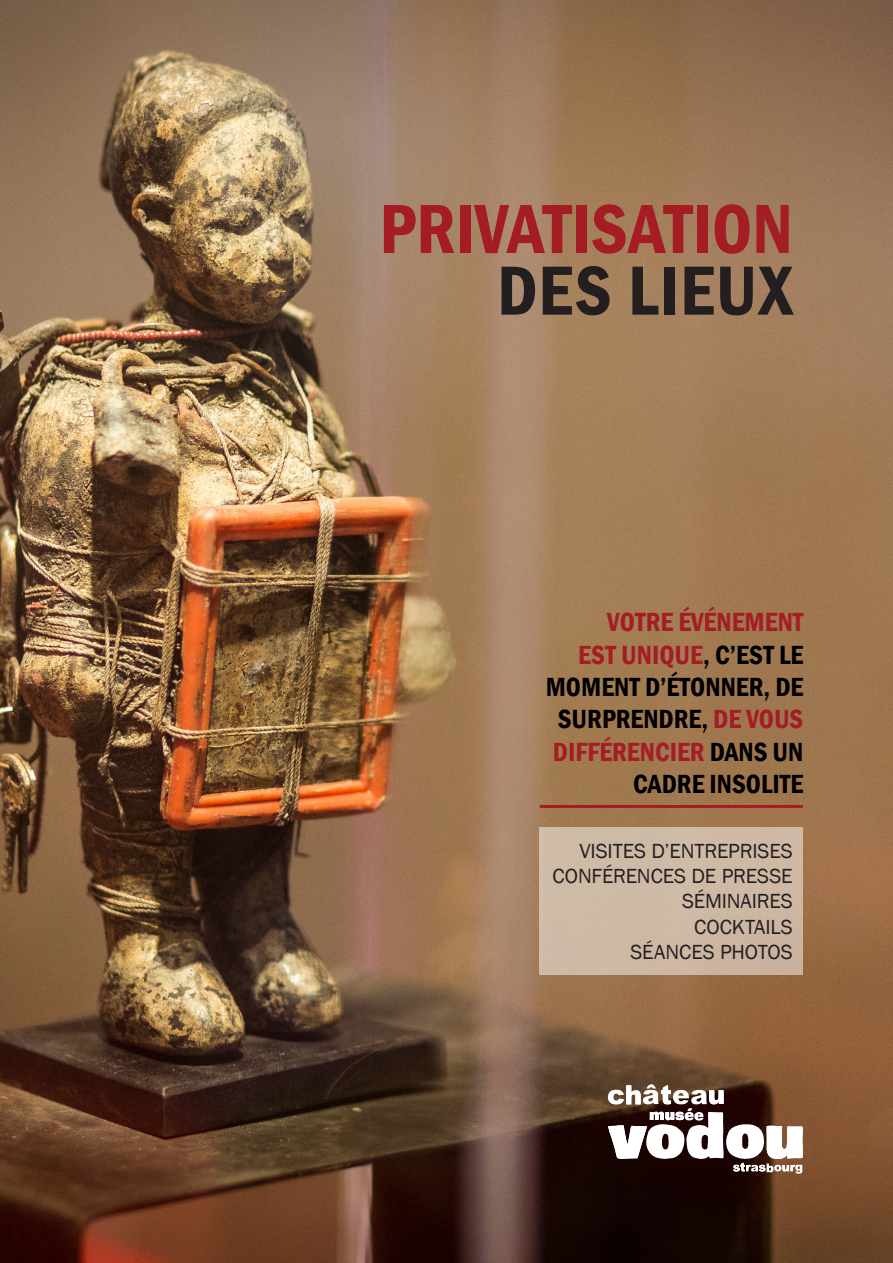
<style>
.page{position:relative;width:893px;height:1263px;background:#fff}
.page>*{position:absolute;margin:0;border:0;box-sizing:border-box;transform-origin:0 0}
.t1{font:600 condensed 72px "Franklin Gothic";color:#a51d24}
.t2{font:600 condensed 72px "Franklin Gothic";letter-spacing:.015em;color:#231f20}
.t3{font:600 condensed 27px/32.4px "Franklin Gothic";color:#000;text-align:right}
.t4{font:21px/25.2px "Franklin Gothic";letter-spacing:-.005em;color:#231f20;text-align:right}
.s1{color:#a51d24}
</style>
<div class="page">
<img style="left:0;top:0;width:893px;height:1263px">
<div style="left:540px;top:827px;width:263px;height:148px;background:#ceb9a5"></div>
<hr style="left:540px;top:805px;width:263px;height:3px;background:#a51d24">
<svg style="left:608px;top:1084px;width:195px;height:90px"></svg>
<p class="t1" style="left:379px;top:181px;width:415px">PRIVATISATION</p>
<p class="t2" style="left:497px;top:243px;width:297px">DES LIEUX</p>
<p class="t3" style="left:546px;top:606px;width:259px"><span class="s1">VOTRE ÉVÉNEMENT<br>EST UNIQUE</span>, C’EST LE<br>MOMENT D’ÉTONNER, DE<br>SURPRENDRE, <span class="s1">DE VOUS<br>DIFFÉRENCIER</span> DANS UN<br>CADRE INSOLITE</p>
<p class="t4" style="left:579px;top:839px;width:215px">VISITES D’ENTREPRISES</p>
<p class="t4" style="left:553px;top:864px;width:242px">CONFÉRENCES DE PRESSE<br>SÉMINAIRES</p>
<p class="t4" style="left:694px;top:914px;width:100px">COCKTAILS</p>
<p class="t4" style="left:630px;top:939px;width:164px">SÉANCES PHOTOS</p>
</div>
